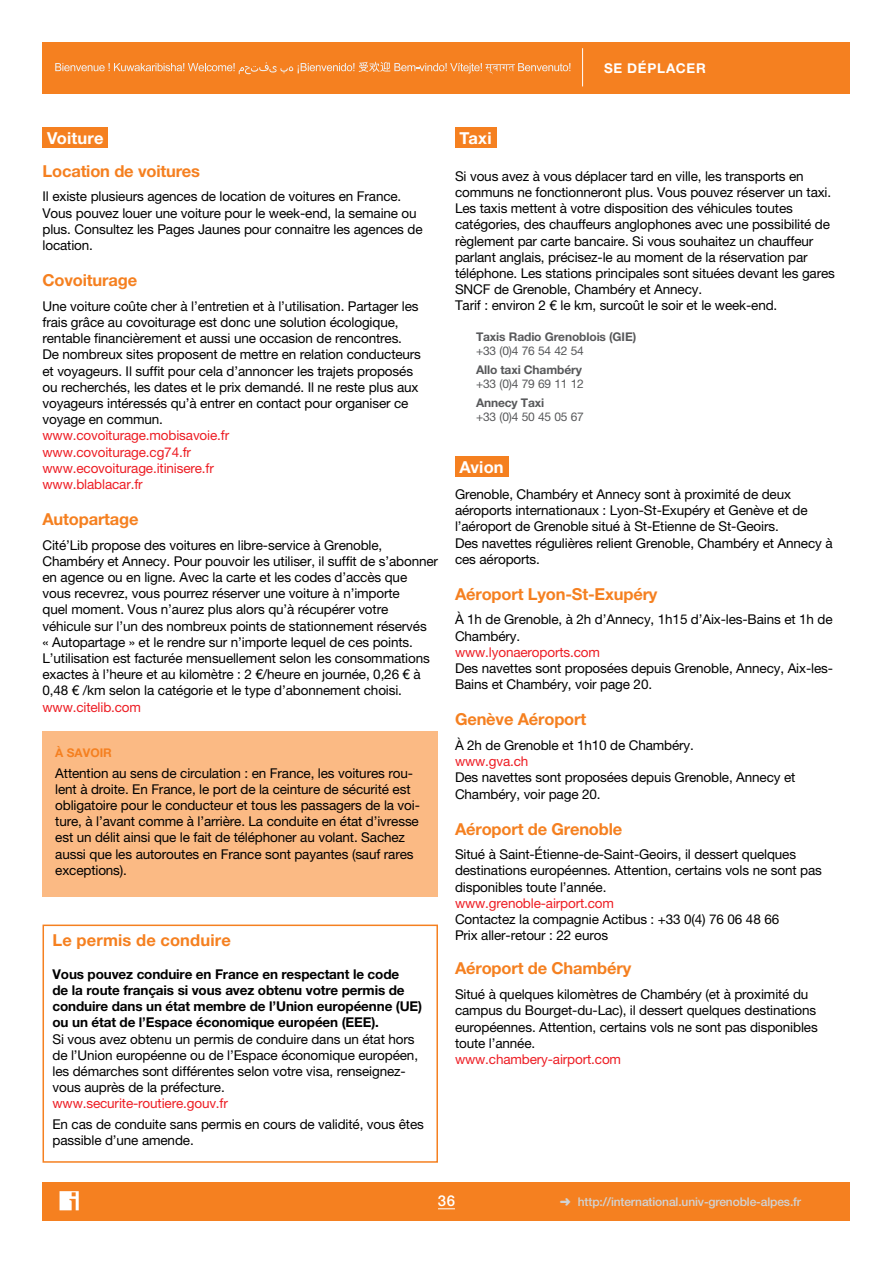
<style>
.page{position:relative;width:893px;height:1263px;background:#fff}
.page>*{position:absolute;margin:0;border:0;box-sizing:border-box;transform-origin:0 0}
.t1{font:700 16.5px "Helvetica Neue LT Pro";letter-spacing:-.01em;color:#f58020}
.t2{font:700 16.5px "Helvetica Neue LT Pro";letter-spacing:.01em;color:#f58020}
.t3{font:700 16.5px "Helvetica Neue LT Pro";letter-spacing:.01em;color:#fff}
.t4{font:500 15px "Helvetica Neue LT Pro";color:#fff}
.t5{font:13.5px/16.2px "Helvetica Neue LT Pro";letter-spacing:-.01em;color:#000}
.t6{font:13.5px/16.2px "Helvetica Neue LT Pro";letter-spacing:-.01em;color:#ed1d24}
.t7{font:700 13.5px/16.2px "Helvetica Neue LT Pro";letter-spacing:-.01em;color:#000}
.t8{font:700 13.5px "Helvetica Neue LT Pro";letter-spacing:.06em;color:#fff}
.t9{font:700 12px "Helvetica Neue LT Pro";letter-spacing:-.01em;color:#58595b}
.t10{font:12px "Helvetica Neue LT Pro";letter-spacing:-.01em;color:#58595b}
.t11{font:500 12px "Helvetica Neue LT Pro";letter-spacing:-.01em;color:#d1d3d4}
.t12{font:700 12px "Helvetica Neue LT Pro";color:#f58020}
</style>
<div class="page">
<div style="left:43px;top:1182px;width:807px;height:38px;background:#f58020"></div>
<div style="left:43px;top:43px;width:807px;height:51px;background:#f58020"></div>
<svg style="left:55px;top:62px;width:515px;height:12px"></svg>
<hr style="left:582px;top:48px;width:1px;height:38px;background:#fff">
<svg style="left:438px;top:1208px;width:17px;height:1px"></svg>
<svg style="left:60px;top:1191px;width:19px;height:19px"></svg>
<div style="left:43px;top:128px;width:65px;height:20px;background:#f58020"></div>
<div style="left:43px;top:924px;width:395px;height:239px;border:2px solid #f58020"></div>
<div style="left:43px;top:731px;width:395px;height:166px;background:#fbba84"></div>
<div style="left:455px;top:128px;width:41px;height:20px;background:#f58020"></div>
<div style="left:455px;top:456px;width:53px;height:21px;background:#f58020"></div>
<p class="t8" style="left:604px;top:60px;width:103px">SE DÉPLACER</p>
<p class="t3" style="left:47px;top:128px;width:58px">Voiture</p>
<p class="t1" style="left:43px;top:161px;width:159px">Location de voitures</p>
<p class="t5" style="left:43px;top:188px;width:382px">Il existe plusieurs agences de location de voitures en France.<br>Vous pouvez louer une voiture pour le week-end, la semaine ou plus. Consultez les Pages Jaunes pour connaitre les agences de location.</p>
<p class="t1" style="left:43px;top:270px;width:96px">Covoiturage</p>
<p class="t5" style="left:43px;top:298px;width:380px">Une voiture coûte cher à l’entretien et à l’utilisation. Partager les frais grâce au covoiturage est donc une solution écologique, rentable financièrement et aussi une occasion de rencontres.<br>De nombreux sites proposent de mettre en relation conducteurs et voyageurs. Il suffit pour cela d’annoncer les trajets proposés ou recherchés, les dates et le prix demandé. Il ne reste plus aux voyageurs intéressés qu’à entrer en contact pour organiser ce voyage en commun.</p>
<p class="t6" style="left:43px;top:427px;width:188px">www.covoiturage.mobisavoie.fr www.covoiturage.cg74.fr www.ecovoiturage.itinisere.fr www.blablacar.fr</p>
<p class="t1" style="left:43px;top:509px;width:98px">Autopartage</p>
<p class="t5" style="left:43px;top:536px;width:397px">Cité’Lib propose des voitures en libre-service à Grenoble, Chambéry et Annecy. Pour pouvoir les utiliser, il suffit de s’abonner en agence ou en ligne. Avec la carte et les codes d’accès que vous recevrez, vous pourrez réserver une voiture à n’importe<br>quel moment. Vous n’aurez plus alors qu’à récupérer votre véhicule sur l’un des nombreux points de stationnement réservés<br>« Autopartage » et le rendre sur n’importe lequel de ces points.<br>L’utilisation est facturée mensuellement selon les consommations exactes à l’heure et au kilomètre : 2 €/heure en journée, 0,26 € à 0,48 € /km selon la catégorie et le type d’abonnement choisi.</p>
<p class="t6" style="left:43px;top:698px;width:100px">www.citelib.com</p>
<p class="t12" style="left:55px;top:745px;width:58px">À SAVOIR</p>
<p class="t5" style="left:55px;top:764px;width:366px">Attention au sens de circulation : en France, les voitures rou&shy;lent à droite. En France, le port de la ceinture de sécurité est obligatoire pour le conducteur et tous les passagers de la voi&shy;ture, à l’avant comme à l’arrière. La conduite en état d’ivresse est un délit ainsi que le fait de téléphoner au volant. Sachez aussi que les autoroutes en France sont payantes (sauf rares exceptions).</p>
<p class="t2" style="left:53px;top:930px;width:180px">Le permis de conduire</p>
<p class="t7" style="left:53px;top:965px;width:371px">Vous pouvez conduire en France en respectant le code<br>de la route français si vous avez obtenu votre permis de conduire dans un état membre de l’Union européenne (UE) ou un état de l’Espace économique européen (EEE).</p>
<p class="t5" style="left:53px;top:1030px;width:367px">Si vous avez obtenu un permis de conduire dans un état hors de l’Union européenne ou de l’Espace économique européen, les démarches sont différentes selon votre visa, renseignez&shy;vous auprès de la préfecture.</p>
<p class="t6" style="left:53px;top:1095px;width:177px">www.securite-routiere.gouv.fr</p>
<p class="t5" style="left:53px;top:1116px;width:373px">En cas de conduite sans permis en cours de validité, vous êtes passible d’une amende.</p>
<p class="t3" style="left:459px;top:128px;width:34px">Taxi</p>
<p class="t5" style="left:455px;top:168px;width:381px">Si vous avez à vous déplacer tard en ville, les transports en communs ne fonctionneront plus. Vous pouvez réserver un taxi.<br>Les taxis mettent à votre disposition des véhicules toutes catégories, des chauffeurs anglophones avec une possibilité de règlement par carte bancaire. Si vous souhaitez un chauffeur parlant anglais, précisez-le au moment de la réservation par téléphone. Les stations principales sont situées devant les gares SNCF de Grenoble, Chambéry et Annecy.<br>Tarif : environ 2 € le km, surcoût le soir et le week-end.</p>
<p class="t9" style="left:476px;top:329px;width:162px">Taxis Radio Grenoblois (GIE)</p>
<p class="t10" style="left:476px;top:344px;width:109px">+33 (0)4 76 54 42 54</p>
<p class="t9" style="left:476px;top:362px;width:107px">Allo taxi Chambéry</p>
<p class="t10" style="left:476px;top:377px;width:109px">+33 (0)4 79 69 11 12</p>
<p class="t9" style="left:476px;top:395px;width:70px">Annecy Taxi</p>
<p class="t10" style="left:476px;top:410px;width:109px">+33 (0)4 50 45 05 67</p>
<p class="t3" style="left:459px;top:456px;width:46px">Avion</p>
<p class="t5" style="left:455px;top:486px;width:379px">Grenoble, Chambéry et Annecy sont à proximité de deux aéroports internationaux : Lyon-St-Exupéry et Genève et de l’aéroport de Grenoble situé à St-Etienne de St-Geoirs.<br>Des navettes régulières relient Grenoble, Chambéry et Annecy à ces aéroports.</p>
<p class="t1" style="left:455px;top:584px;width:204px">Aéroport Lyon-St-Exupéry</p>
<p class="t5" style="left:455px;top:611px;width:379px">À 1h de Grenoble, à 2h d’Annecy, 1h15 d’Aix-les-Bains et 1h de<br>Chambéry.</p>
<p class="t6" style="left:455px;top:644px;width:147px">www.lyonaeroports.com</p>
<p class="t5" style="left:455px;top:660px;width:379px">Des navettes sont proposées depuis Grenoble, Annecy, Aix-les-<br>Bains et Chambéry, voir page 20.</p>
<p class="t1" style="left:455px;top:709px;width:133px">Genève Aéroport</p>
<p class="t5" style="left:455px;top:737px;width:240px">À 2h de Grenoble et 1h10 de Chambéry.</p>
<p class="t6" style="left:455px;top:753px;width:75px">www.gva.ch</p>
<p class="t5" style="left:455px;top:769px;width:342px">Des navettes sont proposées depuis Grenoble, Annecy et<br>Chambéry, voir page 20.</p>
<p class="t1" style="left:455px;top:818px;width:169px">Aéroport de Grenoble</p>
<p class="t5" style="left:455px;top:846px;width:368px">Situé à Saint-Étienne-de-Saint-Geoirs, il dessert quelques destinations européennes. Attention, certains vols ne sont pas disponibles toute l’année.</p>
<p class="t6" style="left:455px;top:895px;width:161px">www.grenoble-airport.com</p>
<p class="t5" style="left:455px;top:911px;width:326px">Contactez la compagnie Actibus : +33 0(4) 76 06 48 66<br>Prix aller-retour : 22 euros</p>
<p class="t1" style="left:455px;top:958px;width:178px">Aéroport de Chambéry</p>
<p class="t5" style="left:455px;top:986px;width:364px">Situé à quelques kilomètres de Chambéry (et à proximité du campus du Bourget-du-Lac), il dessert quelques destinations européennes. Attention, certains vols ne sont pas disponibles toute l’année.</p>
<p class="t6" style="left:455px;top:1051px;width:168px">www.chambery-airport.com</p>
<p class="t4" style="left:438px;top:1192px;width:19px">36</p>
<p class="t11" style="left:560px;top:1194px;width:243px">➜ http://international.univ-grenoble-alpes.fr</p>
</div>
